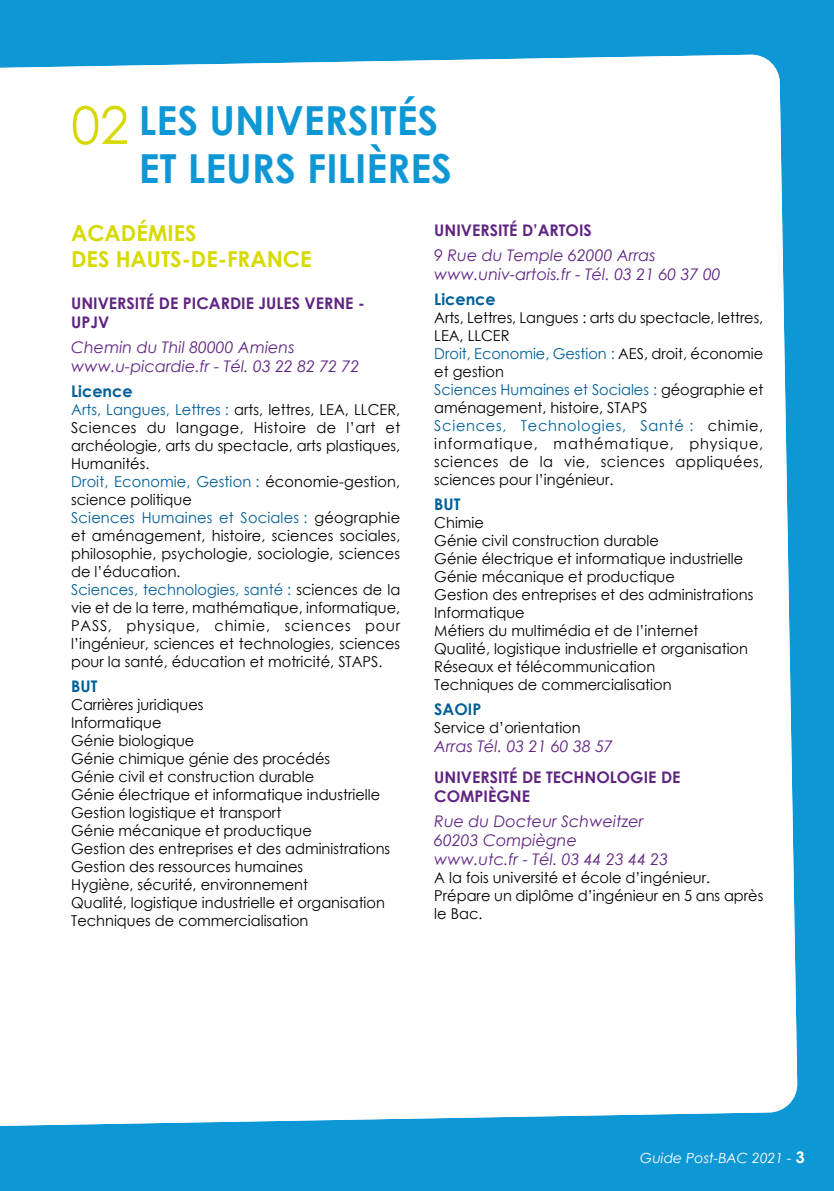
<style>
.page{position:relative;width:834px;height:1191px;background:#fff}
.page>*{position:absolute;margin:0;border:0;box-sizing:border-box;transform-origin:0 0}
.t1{font:700 40px/48px "Century Gothic";color:#0e97d5}
.t2{font:700 22px/26.4px "Century Gothic";color:#d7da00}
.t3{font:italic 16px/19.2px "Century Gothic";color:#602483}
.t4{font:700 16px/19.2px "Century Gothic";color:#602483}
.t5{font:700 16px "Century Gothic";color:#005f98}
.t6{font:15px/18px "Century Gothic";color:#000}
.t7{font:italic 14px "Century Gothic";color:#fff}
.s1{font-weight:400;font-size:52px;color:#d7da00}
.s2{color:#005f98}
.s3{font-weight:700;font-style:normal;font-size:16px}
</style>
<div class="page">
<div style="left:0;top:0;width:833px;height:1191px;background:#0e97d5"></div>
<div style="left:0;top:54px;width:797px;height:1072px;background:#fff"></div>
<h1 class="t1" style="left:139px;top:95px;width:314px;text-indent:-68px"><span class="s1">02</span> LES UNIVERSITÉS<br>ET LEURS FILIÈRES</h1>
<h2 class="t2" style="left:71px;top:218px;width:242px">ACADÉMIES<br>DES HAUTS-DE-FRANCE</h2>
<p class="t4" style="left:71px;top:293px;width:295px">UNIVERSITÉ DE PICARDIE JULES VERNE -<br>UPJV</p>
<p class="t3" style="left:71px;top:337px;width:290px">Chemin du Thil 80000 Amiens www.u-picardie.fr - Tél. 03 22 82 72 72</p>
<p class="t5" style="left:71px;top:379px;width:63px">Licence</p>
<p class="t6" style="left:71px;top:400px;width:330px"><span class="s2">Arts, Langues, Lettres :</span> arts, lettres, LEA, LLCER, Sciences du langage, Histoire de l’art et archéologie, arts du spectacle, arts plastiques, Humanités.<br><span class="s2">Droit, Economie, Gestion :</span> économie-gestion, science politique<br><span class="s2">Sciences Humaines et Sociales :</span> géographie et aménagement, histoire, sciences sociales, philosophie, psychologie, sociologie, sciences de l’éducation.<br><span class="s2">Sciences, technologies, santé :</span> sciences de la vie et de la terre, mathématique, informatique, PASS, physique, chimie, sciences pour l’ingénieur, sciences et technologies, sciences pour la santé, éducation et motricité, STAPS.</p>
<p class="t5" style="left:71px;top:674px;width:28px">BUT</p>
<p class="t6" style="left:71px;top:695px;width:320px">Carrières juridiques<br>Informatique<br>Génie biologique<br>Génie chimique génie des procédés<br>Génie civil et construction durable<br>Génie électrique et informatique industrielle Gestion logistique et transport<br>Génie mécanique et productique<br>Gestion des entreprises et des administrations Gestion des ressources humaines<br>Hygiène, sécurité, environnement<br>Qualité, logistique industrielle et organisation Techniques de commercialisation</p>
<p class="t4" style="left:434px;top:220px;width:159px">UNIVERSITÉ D’ARTOIS</p>
<p class="t3" style="left:434px;top:245px;width:288px">9 Rue du Temple 62000 Arras www.univ-artois.fr - Tél. 03 21 60 37 00</p>
<p class="t5" style="left:434px;top:287px;width:63px">Licence</p>
<p class="t6" style="left:434px;top:308px;width:330px">Arts, Lettres, Langues : arts du spectacle, lettres, LEA, LLCER<br><span class="s2">Droit, Economie, Gestion :</span> AES, droit, économie et gestion<br><span class="s2">Sciences Humaines et Sociales :</span> géographie et aménagement, histoire, STAPS<br><span class="s2">Sciences, Technologies, Santé :</span> chimie, informatique, mathématique, physique, sciences de la vie, sciences appliquées, sciences pour l’ingénieur.</p>
<p class="t5" style="left:434px;top:492px;width:28px">BUT</p>
<p class="t6" style="left:434px;top:513px;width:320px">Chimie<br>Génie civil construction durable<br>Génie électrique et informatique industrielle Génie mécanique et productique<br>Gestion des entreprises et des administrations Informatique<br>Métiers du multimédia et de l’internet Qualité, logistique industrielle et organisation Réseaux et télécommunication<br>Techniques de commercialisation</p>
<p class="t5" style="left:434px;top:697px;width:49px">SAOIP</p>
<p class="t6" style="left:434px;top:718px;width:148px">Service d’orientation</p>
<p class="t3" style="left:434px;top:736px;width:180px">Arras Tél. 03 21 60 38 57</p>
<p class="t4" style="left:434px;top:766px;width:248px">UNIVERSITÉ DE TECHNOLOGIE DE<br>COMPIÈGNE</p>
<p class="t3" style="left:434px;top:811px;width:235px">Rue du Docteur Schweitzer<br>60203 Compiègne<br>www.utc.fr - Tél. 03 44 23 44 23</p>
<p class="t6" style="left:434px;top:868px;width:330px">A la fois université et école d’ingénieur.<br>Prépare un diplôme d’ingénieur en 5 ans après le Bac.</p>
<p class="t7" style="left:640px;top:1148px;width:166px">Guide Post-BAC 2021 - <span class="s3">3</span></p>
</div>
